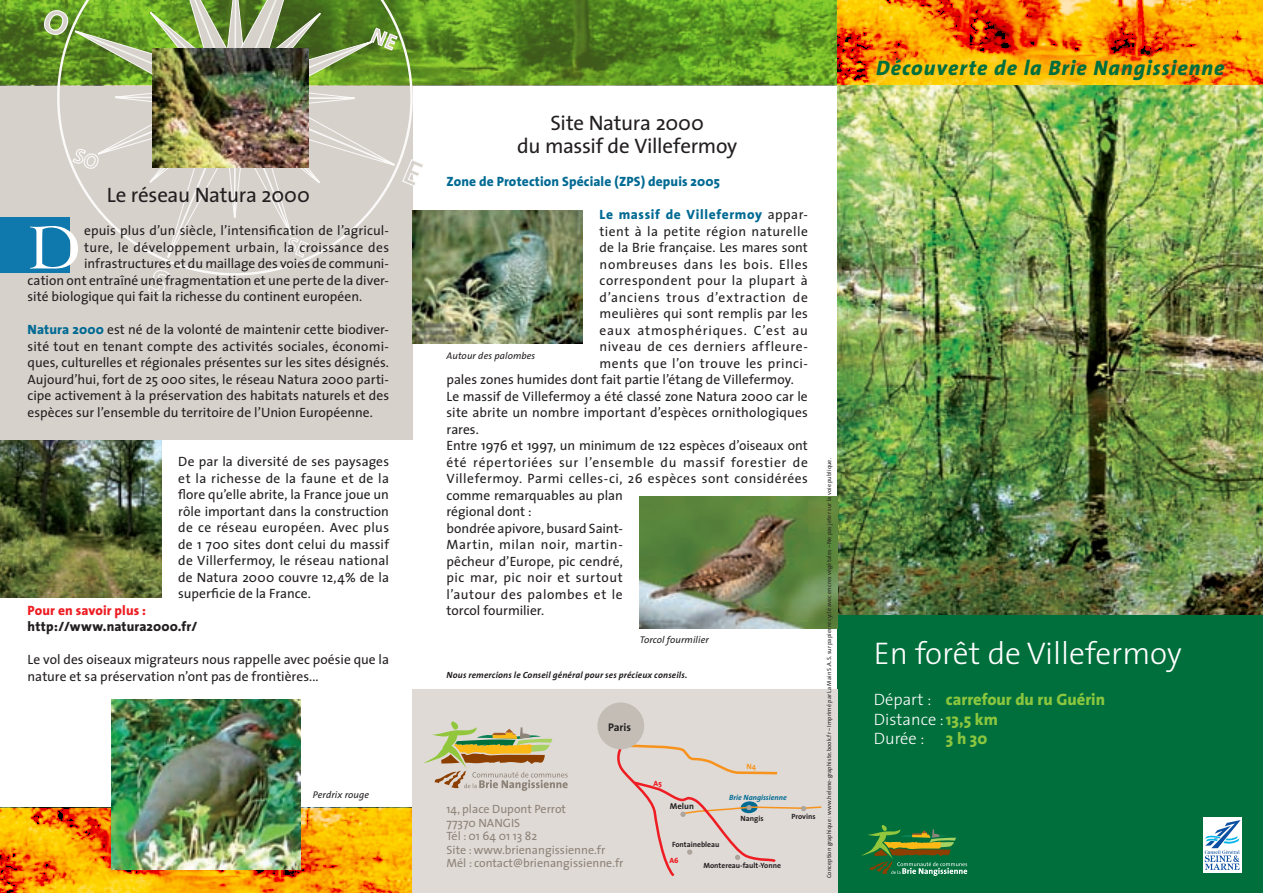
<style>
.page{position:relative;width:1263px;height:893px;background:#fff}
.page>*{position:absolute;margin:0;border:0;box-sizing:border-box;transform-origin:0 0}
.t1{font:63.9px "Cochin";color:#fff}
.t2{font:300 31.5px "The Sans";color:#fff}
.t3{font:21px/23px "The Sans";letter-spacing:-.015em;color:#231f20;text-align:center}
.t4{font:italic 800 21px "The Sans";letter-spacing:.05em;color:#006f3c}
.t5{font:800 16.5px/19.5px "The Sans";color:#8bc63e}
.t6{font:13.5px/16.5px "The Sans";letter-spacing:.01em;color:#231f20;text-align:justify}
.t7{font:13.5px "The Sans";letter-spacing:.035em;color:#231f20}
.t8{font:13.5px "The Sans";letter-spacing:.04em;color:#231f20}
.t9{font:13.5px "The Sans";letter-spacing:.045em;color:#231f20}
.t10{font:13.5px "The Sans";letter-spacing:.05em;color:#231f20}
.t11{font:800 13.5px "The Sans";letter-spacing:.01em;color:#006a93}
.t12{font:13.5px "The Sans";letter-spacing:.055em;color:#231f20}
.t13{font:800 13.5px "The Sans";letter-spacing:.045em;color:#006a93}
.t14{font:13.5px "The Sans";letter-spacing:.06em;color:#231f20}
.t15{font:800 13.5px "The Sans";letter-spacing:.01em;color:#231f20}
.t16{font:800 13.5px "The Sans";letter-spacing:.01em;color:#ee1d23}
.t17{font:12px/13.5px "The Sans";color:#8e8379}
.t18{font:700 11.1px "The Sans";color:#231f20}
.t19{font:italic 9.75px "The Sans";letter-spacing:.01em;color:#231f20}
.t20{font:italic 700 9px "The Sans";letter-spacing:.02em;color:#231f20}
.t21{font:700 8.55px "The Sans";color:#231f20}
.t22{font:700 7.65px "The Sans";color:#231f20}
.t23{font:italic 700 7.65px "The Sans";color:#006a93}
.t24{font:800 7.65px "The Sans";color:#ee1d23}
.t25{font:700 7.65px "The Sans";color:#f7931d}
.t26{font:6px "The Sans";letter-spacing:.015em;color:#231f20}
.s1{font-weight:800;color:#006a93}
.s2{font-weight:400;color:#231f20}
.s3{font-weight:300;color:#fff}
</style>
<div class="page">
<img style="left:0;top:440px;width:161px;height:158px">
<div style="left:0;top:0;width:412px;height:440px;background:#d7d1cc"></div>
<img style="left:0;top:0;width:838px;height:85px">
<svg style="left:34px;top:0;width:401px;height:276px"></svg>
<svg style="left:147px;top:269px;width:23px;height:25px"></svg>
<svg style="left:43px;top:0;width:382px;height:258px"></svg>
<svg style="left:838px;top:0;width:425px;height:85px;background:#f18504"></svg>
<div style="left:0;top:217px;width:70px;height:55px;background:#0f78ad"></div>
<div style="left:838px;top:432px;width:425px;height:461px;background:#006f3c"></div>
<img style="left:838px;top:85px;width:425px;height:529px">
<svg style="left:861px;top:825px;width:106px;height:51px"></svg>
<div style="left:1203px;top:817px;width:39px;height:56px;background:#fff"></div>
<svg style="left:1204px;top:820px;width:36px;height:50px"></svg>
<img style="left:152px;top:48px;width:157px;height:119px">
<img style="left:0;top:808px;width:412px;height:85px">
<img style="left:112px;top:699px;width:189px;height:171px">
<img style="left:412px;top:211px;width:171px;height:133px">
<img style="left:640px;top:496px;width:198px;height:132px">
<div style="left:412px;top:689px;width:426px;height:204px;background:#dfdad6"></div>
<svg style="left:423px;top:721px;width:145px;height:70px"></svg>
<div style="left:597px;top:702px;width:47px;height:47px;background:#c3bdb6;border-radius:50%"></div>
<svg style="left:615px;top:744px;width:207px;height:133px"></svg>
<img style="left:862px;top:45px;width:377px;height:49px">
<h3 class="t3" style="left:107px;top:183px;width:205px">Le réseau Natura 2000</h3>
<h1 class="t1" style="left:28px;top:211px;width:55px">D</h1>
<p class="t6" style="left:84px;top:222px;width:306px">epuis plus d’un siècle, l’intensification de l’agricul-</p>
<p class="t6" style="left:84px;top:239px;width:306px">ture, le développement urbain, la croissance des</p>
<p class="t6" style="left:84px;top:255px;width:306px">infrastructures et du maillage des voies de communi-</p>
<p class="t6" style="left:28px;top:272px;width:363px">cation ont entraîné une fragmentation et une perte de la diver-</p>
<p class="t6" style="left:28px;top:288px;width:336px">sité biologique qui fait la richesse du continent européen.</p>
<p class="t6" style="left:28px;top:321px;width:363px"><span class="s1">Natura 2000</span> est né de la volonté de maintenir cette biodiver&shy;sité tout en tenant compte des activités sociales, économi&shy;ques, culturelles et régionales présentes sur les sites désignés.<br>Aujourd’hui, fort de 25 000 sites, le réseau Natura 2000 parti&shy;cipe activement à la préservation des habitats naturels et des espèces sur l’ensemble du territoire de l’Union Européenne.</p>
<p class="t6" style="left:178px;top:453px;width:212px">De par la diversité de ses paysages et la richesse de la faune et de la flore qu’elle abrite, la France joue un rôle important dans la construction de ce réseau européen. Avec plus de 1 700 sites dont celui du massif de Villerfermoy, le réseau national de Natura 2000 couvre 12,4% de la superficie de la France.</p>
<p class="t16" style="left:28px;top:599px;width:120px">Pour en savoir plus :</p>
<p class="t15" style="left:28px;top:615px;width:171px">http://www.natura2000.fr/</p>
<p class="t6" style="left:28px;top:651px;width:363px">Le vol des oiseaux migrateurs nous rappelle avec poésie que la nature et sa préservation n’ont pas de frontières...</p>
<p class="t19" style="left:313px;top:787px;width:58px">Perdrix rouge</p>
<h3 class="t3" style="left:517px;top:111px;width:222px">Site Natura 2000<br>du massif de Villefermoy</h3>
<p class="t11" style="left:446px;top:170px;width:275px">Zone de Protection Spéciale (ZPS) depuis 2005</p>
<p class="t13" style="left:600px;top:203px;width:210px">Le massif de Villefermoy <span class="s2">appar-</span></p>
<p class="t7" style="left:600px;top:220px;width:210px">tient à la petite région naturelle</p>
<p class="t6" style="left:600px;top:239px;width:210px">de la Brie française. Les mares sont</p>
<p class="t9" style="left:600px;top:253px;width:210px">nombreuses dans les bois. Elles</p>
<p class="t8" style="left:600px;top:269px;width:210px">correspondent pour la plupart à</p>
<p class="t12" style="left:600px;top:286px;width:210px">d’anciens trous d’extraction de</p>
<p class="t6" style="left:600px;top:305px;width:210px">meulières qui sont remplis par les</p>
<p class="t14" style="left:600px;top:319px;width:210px">eaux atmosphériques. C’est au</p>
<p class="t9" style="left:600px;top:335px;width:210px">niveau de ces derniers affleure-</p>
<p class="t7" style="left:600px;top:352px;width:210px">ments que l’on trouve les princi-</p>
<p class="t6" style="left:446px;top:371px;width:349px">pales zones humides dont fait partie l’étang de Villefermoy.</p>
<p class="t6" style="left:446px;top:387px;width:363px">Le massif de Villefermoy a été classé zone Natura 2000 car le</p>
<p class="t6" style="left:446px;top:404px;width:363px">site abrite un nombre important d’espèces ornithologiques</p>
<p class="t6" style="left:446px;top:420px;width:34px">rares.</p>
<p class="t6" style="left:446px;top:437px;width:363px">Entre 1976 et 1997, un minimum de 122 espèces d’oiseaux ont</p>
<p class="t10" style="left:446px;top:451px;width:363px">été répertoriées sur l’ensemble du massif forestier de</p>
<p class="t7" style="left:446px;top:467px;width:363px">Villefermoy. Parmi celles-ci, 26 espèces sont considérées</p>
<p class="t6" style="left:446px;top:486px;width:178px">comme remarquables au plan</p>
<p class="t6" style="left:446px;top:503px;width:87px">régional dont :</p>
<p class="t6" style="left:446px;top:519px;width:178px">bondrée apivore, busard Saint-</p>
<p class="t7" style="left:446px;top:533px;width:178px">Martin, milan noir, martin-</p>
<p class="t6" style="left:446px;top:552px;width:178px">pêcheur d’Europe, pic cendré,</p>
<p class="t8" style="left:446px;top:566px;width:178px">pic mar, pic noir et surtout</p>
<p class="t8" style="left:446px;top:583px;width:178px">l’autour des palombes et le</p>
<p class="t6" style="left:446px;top:602px;width:99px">torcol fourmilier.</p>
<p class="t19" style="left:446px;top:348px;width:90px">Autour des palombes</p>
<p class="t19" style="left:640px;top:631px;width:71px">Torcol fourmilier</p>
<p class="t20" style="left:446px;top:667px;width:242px">Nous remercions le Conseil général pour ses précieux conseils.</p>
<p class="t18" style="left:608px;top:718px;width:25px">Paris</p>
<p class="t24" style="left:654px;top:777px;width:10px">A5</p>
<p class="t25" style="left:746px;top:760px;width:11px">N4</p>
<p class="t23" style="left:729px;top:791px;width:59px">Brie Nangissienne</p>
<p class="t21" style="left:670px;top:799px;width:26px">Melun</p>
<p class="t22" style="left:672px;top:838px;width:49px">Fontainebleau</p>
<p class="t22" style="left:703px;top:859px;width:79px">Montereau-fault-Yonne</p>
<p class="t17" style="left:446px;top:802px;width:179px">14, place Dupont Perrot<br>77370 NANGIS<br>Tél : 01 64 01 13 82<br>Site : www.brienangissienne.fr<br>Mél : contact@brienangissienne.fr</p>
<p class="t22" style="left:740px;top:812px;width:25px">Nangis</p>
<p class="t22" style="left:791px;top:810px;width:26px">Provins</p>
<p class="t24" style="left:669px;top:854px;width:11px">A6</p>
<p class="t26" style="left:824px;top:878px;width:422px;rotate:-90deg">Conception graphique : www.helene-graphiste.book.fr – Imprimé par La Main S.A.S. sur papier recyclé avec encres végétales – Ne pas jeter sur la voie publique.</p>
<h3 class="t4" style="left:876px;top:50px;width:350px">Découverte de la Brie Nangissienne</h3>
<h2 class="t2" style="left:874px;top:628px;width:309px">En forêt de Villefermoy</h2>
<p class="t5" style="left:874px;top:689px;width:233px"><span class="s3">Départ :</span> carrefour du ru Guérin<br><span class="s3">Distance :</span>13,5 km<br><span class="s3">Durée :</span></p>
<p class="t5" style="left:946px;top:728px;width:43px">3 h 30</p>
</div>
